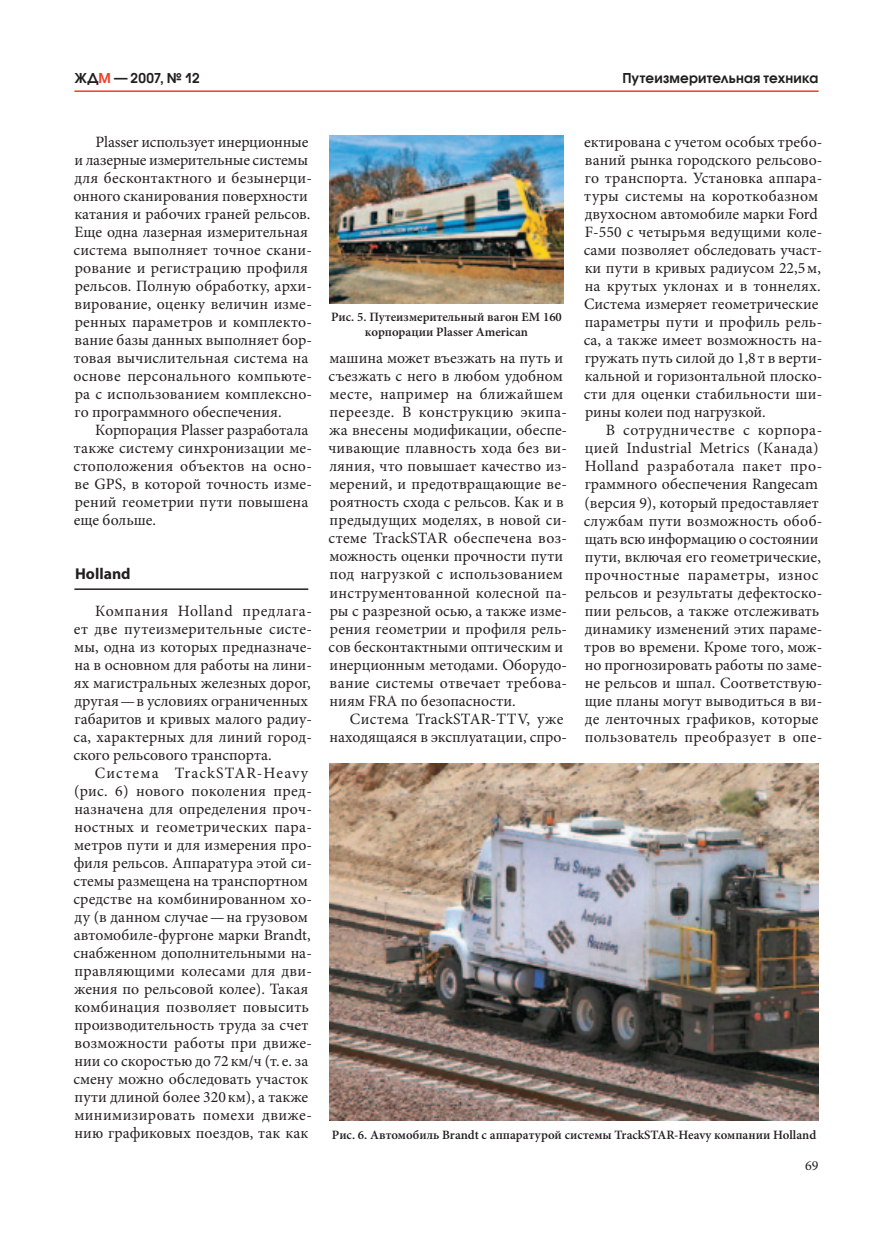
<style>
.page{position:relative;width:893px;height:1234px;background:#fff}
.page>*{position:absolute;margin:0;border:0;box-sizing:border-box;transform-origin:0 0}
.t1{font:15.75px/18px "Minion Pro";letter-spacing:.005em;color:#231f20}
.t2{font:700 15.75px "Myriad Pro";color:#231f20}
.t3{font:13.95px "Minion Pro";color:#231f20}
.t4{font:600 13.5px "Avant Garde Gothic C";letter-spacing:.01em;color:#231f20}
.t5{font:600 12.75px/15px "Minion Pro";color:#231f20;text-align:center}
.s1{color:#ef3e22}
</style>
<div class="page">
<hr style="left:74px;top:90px;width:745px;height:2px;background:#ef3e22">
<hr style="left:74px;top:588px;width:234px;height:1px;background:#231f20">
<img style="left:330px;top:135px;width:233px;height:168px">
<img style="left:330px;top:763px;width:489px;height:357px">
<p class="t4" style="left:74px;top:70px;width:127px">ЖД<span class="s1">М</span> — 2007, № 12</p>
<p class="t4" style="left:622px;top:70px;width:198px">Путеизмерительная техника</p>
<p class="t1" style="left:73px;top:133px;width:240px;text-indent:22px">Plasser использует инерционные и лазерные измерительные системы для бесконтактного и безынерци&shy;онного сканирования поверхности катания и рабочих граней рельсов.<br>Еще одна лазерная измерительная система выполняет точное скани&shy;рование и регистрацию профиля рельсов. Полную обработку, архи&shy;вирование, оценку величин изме&shy;ренных параметров и комплекто&shy;вание базы данных выполняет бор&shy;товая вычислительная система на основе персонального компьюте&shy;ра с использованием комплексно&shy;го программного обеспечения.</p>
<p class="t1" style="left:73px;top:421px;width:240px;text-indent:22px">Корпорация Plasser разработала также систему синхронизации ме&shy;стоположения объектов на осно&shy;ве GPS, в которой точность изме&shy;рений геометрии пути повышена еще больше.</p>
<p class="t2" style="left:75px;top:563px;width:57px">Holland</p>
<p class="t1" style="left:73px;top:601px;width:240px;text-indent:22px">Компания Holland предлага&shy;ет две путеизмерительные систе&shy;мы, одна из которых предназначе&shy;на в основном для работы на лини&shy;ях магистральных железных дорог, другая—в условиях ограниченных габаритов и кривых малого радиу&shy;са, характерных для линий город&shy;ского рельсового транспорта.</p>
<p class="t1" style="left:73px;top:763px;width:240px;text-indent:21px">Система TrackSTAR-Heavy (рис. 6) нового поколения пред&shy;назначена для определения проч&shy;ностных и геометрических пара&shy;метров пути и для измерения про&shy;филя рельсов. Аппаратура этой си&shy;стемы размещена на транспортном средстве на комбинированном хо&shy;ду (в данном случае—на грузовом автомобиле-фургоне марки Brandt, снабженном дополнительными на&shy;правляющими колесами для дви&shy;жения по рельсовой колее). Такая комбинация позволяет повысить производительность труда за счет возможности работы при движе&shy;нии со скоростью до 72км/ч (т. е. за смену можно обследовать участок пути длиной более 320км), а также минимизировать помехи движе&shy;нию графиковых поездов, так как</p>
<p class="t5" style="left:331px;top:309px;width:232px">Рис. 5. Путеизмерительный вагон ЕМ 160 корпорации Plasser American</p>
<p class="t1" style="left:328px;top:349px;width:240px">машина может въезжать на путь и съезжать с него в любом удобном месте, например на ближайшем переезде. В конструкцию экипа&shy;жа внесены модификации, обеспе&shy;чивающие плавность хода без ви&shy;ляния, что повышает качество из&shy;мерений, и предотвращающие ве&shy;роятность схода с рельсов. Как и в предыдущих моделях, в новой си&shy;стеме TrackSTAR обеспечена воз&shy;можность оценки прочности пути под нагрузкой с использованием инструментованной колесной па&shy;ры с разрезной осью, а также изме&shy;рения геометрии и профиля рель&shy;сов бесконтактными оптическим и инерционным методами. Оборудо&shy;вание системы отвечает требова&shy;ниям FRA по безопасности.</p>
<p class="t1" style="left:330px;top:709px;width:239px;text-align:right">Система TrackSTAR-TTV, уже находящаяся в эксплуатации, спро-</p>
<p class="t1" style="left:584px;top:133px;width:240px">ектирована с учетом особых требо&shy;ваний рынка городского рельсово&shy;го транспорта. Установка аппара&shy;туры системы на короткобазном двухосном автомобиле марки Ford<br>F-550 с четырьмя ведущими коле&shy;сами позволяет обследовать участ&shy;ки пути в кривых радиусом 22,5м, на крутых уклонах и в тоннелях.<br>Система измеряет геометрические параметры пути и профиль рель&shy;са, а также имеет возможность на&shy;гружать путь силой до 1,8 т в верти&shy;кальной и горизонтальной плоско&shy;сти для оценки стабильности ши&shy;рины колеи под нагрузкой.</p>
<p class="t1" style="left:584px;top:421px;width:240px;text-indent:22px">В сотрудничестве с корпора&shy;цией Industrial Metrics (Канада)<br>Holland разработала пакет про&shy;граммного обеспечения Rangecam (версия 9), который предоставляет службам пути возможность обоб&shy;щать всю информацию о состоянии пути, включая его геометрические, прочностные параметры, износ рельсов и результаты дефектоско&shy;пии рельсов, а также отслеживать динамику изменений этих параме&shy;тров во времени. Кроме того, мож&shy;но прогнозировать работы по заме&shy;не рельсов и шпал. Соответствую&shy;щие планы могут выводиться в ви&shy;де ленточных графиков, которые пользователь преобразует в опе-</p>
<p class="t5" style="left:332px;top:1126px;width:486px">Рис. 6. Автомобиль Brandt с аппаратурой системы TrackSTAR-Heavy компании Holland</p>
<p class="t3" style="left:805px;top:1155px;width:15px">69</p>
</div>
